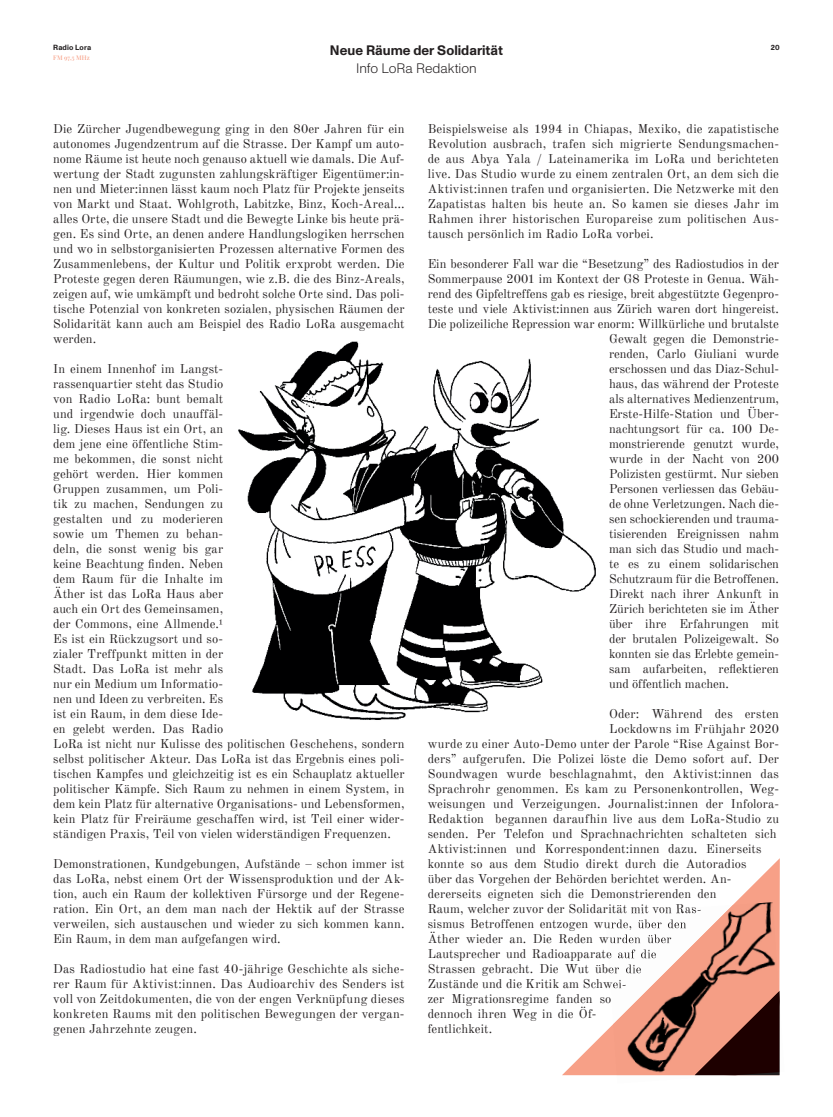
<style>
.page{position:relative;width:833px;height:1117px;background:#fff}
.page>*{position:absolute;margin:0;border:0;box-sizing:border-box;transform-origin:0 0}
.t1{font:700 13.75px "ABC Monument Grotesk Trial";color:#231f20}
.t2{font:300 13.75px "ABC Monument Grotesk Trial";color:#231f20}
.t3{font:12.5px/15px "Old Standard TT";letter-spacing:.005em;color:#231f20;text-align:justify}
.t4{font:700 7.5px "ABC Monument Grotesk Trial";letter-spacing:.02em;color:#231f20}
.t5{font:500 6.25px "Playfair Display";letter-spacing:.035em;color:#f7a087}
</style>
<div class="page">
<svg style="left:563px;top:858px;width:217px;height:216px"></svg>
<img style="left:605px;top:904px;width:175px;height:172px">
<img style="left:613px;top:901px;width:166px;height:173px">
<img style="left:779px;top:997px;width:1px;height:74px">
<img style="left:694px;top:991px;width:85px;height:83px">
<img style="left:605px;top:907px;width:96px;height:8px">
<img style="left:606px;top:918px;width:80px;height:12px">
<img style="left:607px;top:931px;width:64px;height:12px">
<img style="left:608px;top:948px;width:48px;height:12px">
<img style="left:609px;top:963px;width:32px;height:12px">
<img style="left:610px;top:978px;width:16px;height:10px">
<img style="left:238px;top:341px;width:358px;height:379px">
<p class="t4" style="left:53px;top:43px;width:40px">Radio Lora</p>
<p class="t4" style="left:771px;top:43px;width:10px">20</p>
<p class="t1" style="left:330px;top:43px;width:174px">Neue Räume der Solidarität</p>
<p class="t2" style="left:356px;top:61px;width:122px">Info LoRa Redaktion</p>
<p class="t5" style="left:53px;top:55px;width:38px">FM 97,5 MHz</p>
<p class="t3" style="left:53px;top:120px;width:353px">Die Zürcher Jugendbewegung ging in den 80er Jahren für ein autonomes Jugendzentrum auf die Strasse. Der Kampf um auto&shy;nome Räume ist heute noch genauso aktuell wie damals. Die Auf&shy;wertung der Stadt zugunsten zahlungskräftiger Eigentümer:in&shy;nen und Mieter:innen lässt kaum noch Platz für Projekte jenseits von Markt und Staat. Wohlgroth, Labitzke, Binz, Koch-Areal… alles Orte, die unsere Stadt und die Bewegte Linke bis heute prä&shy;gen. Es sind Orte, an denen andere Handlungslogiken herrschen und wo in selbstorganisierten Prozessen alternative Formen des Zusammenlebens, der Kultur und Politik erxprobt werden. Die Proteste gegen deren Räumungen, wie z.B. die des Binz-Areals, zeigen auf, wie umkämpft und bedroht solche Orte sind. Das poli&shy;tische Potenzial von konkreten sozialen, physischen Räumen der Solidarität kann auch am Beispiel des Radio LoRa ausgemacht werden.</p>
<p class="t3" style="left:53px;top:360px;width:353px;text-align:left">In einem Innenhof im Langst-<br>rassenquartier steht das Studio<br>von Radio LoRa: bunt bemalt<br>und irgendwie doch unauffäl-<br>lig. Dieses Haus ist ein Ort, an<br>dem jene eine öffentliche Stim-<br>me bekommen, die sonst nicht<br>gehört werden. Hier kommen<br>Gruppen zusammen, um Poli-<br>tik zu machen, Sendungen zu<br>gestalten und zu moderieren<br>sowie um Themen zu behan-<br>deln, die sonst wenig bis gar<br>keine Beachtung finden. Neben<br>dem Raum für die Inhalte im<br>Äther ist das LoRa Haus aber<br>auch ein Ort des Gemeinsamen,<br>der Commons, eine Allmende.1<br>Es ist ein Rückzugsort und so-<br>zialer Treffpunkt mitten in der<br>Stadt. Das LoRa ist mehr als<br>nur ein Medium um Informatio-<br>nen und Ideen zu verbreiten. Es<br>ist ein Raum, in dem diese Ide-<br>en gelebt werden. Das Radio<br>LoRa ist nicht nur Kulisse des politischen Geschehens, sondern selbst politischer Akteur. Das LoRa ist das Ergebnis eines poli&shy;tischen Kampfes und gleichzeitig ist es ein Schauplatz aktueller politischer Kämpfe. Sich Raum zu nehmen in einem System, in dem kein Platz für alternative Organisations- und Lebensformen, kein Platz für Freiräume geschaffen wird, ist Teil einer wider&shy;ständigen Praxis, Teil von vielen widerständigen Frequenzen.</p>
<p class="t3" style="left:53px;top:855px;width:353px">Demonstrationen, Kundgebungen, Aufstände – schon immer ist das LoRa, nebst einem Ort der Wissensproduktion und der Ak&shy;tion, auch ein Raum der kollektiven Fürsorge und der Regene&shy;ration. Ein Ort, an dem man nach der Hektik auf der Strasse verweilen, sich austauschen und wieder zu sich kommen kann.<br>Ein Raum, in dem man aufgefangen wird.</p>
<p class="t3" style="left:53px;top:960px;width:353px">Das Radiostudio hat eine fast 40-jährige Geschichte als siche&shy;rer Raum für Aktivist:innen. Das Audioarchiv des Senders ist voll von Zeitdokumenten, die von der engen Verknüpfung dieses konkreten Raums mit den politischen Bewegungen der vergan&shy;genen Jahrzehnte zeugen.</p>
<p class="t3" style="left:428px;top:120px;width:353px">Beispielsweise als 1994 in Chiapas, Mexiko, die zapatistische Revolution ausbrach, trafen sich migrierte Sendungsmachen&shy;de aus Abya Yala / Lateinamerika im LoRa und berichteten live. Das Studio wurde zu einem zentralen Ort, an dem sich die Aktivist:innen trafen und organisierten. Die Netzwerke mit den Zapatistas halten bis heute an. So kamen sie dieses Jahr im Rahmen ihrer historischen Europareise zum politischen Aus&shy;tausch persönlich im Radio LoRa vorbei.</p>
<p class="t3" style="left:428px;top:255px;width:353px">Ein besonderer Fall war die “Besetzung” des Radiostudios in der</p>
<p class="t3" style="left:428px;top:270px;width:353px">Sommerpause 2001 im Kontext der G8 Proteste in Genua. Wäh-</p>
<p class="t3" style="left:428px;top:285px;width:353px">rend des Gipfeltreffens gab es riesige, breit abgestützte Gegenpro-</p>
<p class="t3" style="left:428px;top:301px;width:353px">teste und viele Aktivist:innen aus Zürich waren dort hingereist.</p>
<p class="t3" style="left:428px;top:315px;width:353px">Die polizeiliche Repression war enorm: Willkürliche und brutalste</p>
<p class="t3" style="left:609px;top:330px;width:171px">Gewalt gegen die Demonstrie-</p>
<p class="t3" style="left:609px;top:345px;width:172px">renden, Carlo Giuliani wurde</p>
<p class="t3" style="left:609px;top:360px;width:172px">erschossen und das Diaz-Schul-</p>
<p class="t3" style="left:609px;top:376px;width:171px">haus, das während der Proteste</p>
<p class="t3" style="left:609px;top:391px;width:171px">als alternatives Medienzentrum,</p>
<p class="t3" style="left:609px;top:405px;width:171px">Erste-Hilfe-Station und Über-</p>
<p class="t3" style="left:609px;top:420px;width:171px">nachtungsort für ca. 100 De-</p>
<p class="t3" style="left:609px;top:436px;width:172px">monstrierende genutzt wurde,</p>
<p class="t3" style="left:609px;top:451px;width:171px">wurde in der Nacht von 200</p>
<p class="t3" style="left:609px;top:466px;width:172px">Polizisten gestürmt. Nur sieben</p>
<p class="t3" style="left:609px;top:480px;width:171px">Personen verliessen das Gebäu-</p>
<p class="t3" style="left:609px;top:495px;width:172px">de ohne Verletzungen. Nach die-</p>
<p class="t3" style="left:609px;top:510px;width:171px">sen schockierenden und trauma-</p>
<p class="t3" style="left:609px;top:526px;width:171px">tisierenden Ereignissen nahm</p>
<p class="t3" style="left:609px;top:540px;width:172px">man sich das Studio und mach-</p>
<p class="t3" style="left:609px;top:556px;width:171px">te es zu einem solidarischen</p>
<p class="t3" style="left:609px;top:570px;width:171px">Schutzraum für die Betroffenen.</p>
<p class="t3" style="left:609px;top:585px;width:171px">Direkt nach ihrer Ankunft in</p>
<p class="t3" style="left:609px;top:601px;width:171px">Zürich berichteten sie im Äther</p>
<p class="t3" style="left:609px;top:616px;width:171px">über ihre Erfahrungen mit</p>
<p class="t3" style="left:609px;top:630px;width:171px">der brutalen Polizeigewalt. So</p>
<p class="t3" style="left:609px;top:645px;width:172px">konnten sie das Erlebte gemein-</p>
<p class="t3" style="left:609px;top:660px;width:171px">sam aufarbeiten, reflektieren</p>
<p class="t3" style="left:609px;top:675px;width:121px">und öffentlich machen.</p>
<p class="t3" style="left:609px;top:706px;width:172px">Oder: Während des ersten</p>
<p class="t3" style="left:609px;top:721px;width:172px">Lockdowns im Frühjahr 2020</p>
<p class="t3" style="left:428px;top:735px;width:353px">wurde zu einer Auto-Demo unter der Parole “Rise Against Bor-</p>
<p class="t3" style="left:428px;top:750px;width:353px">ders” aufgerufen. Die Polizei löste die Demo sofort auf. Der</p>
<p class="t3" style="left:428px;top:765px;width:353px">Soundwagen wurde beschlagnahmt, den Aktivist:innen das</p>
<p class="t3" style="left:428px;top:780px;width:353px">Sprachrohr genommen. Es kam zu Personenkontrollen, Weg-</p>
<p class="t3" style="left:428px;top:795px;width:353px">weisungen und Verzeigungen. Journalist:innen der Infolora-</p>
<p class="t3" style="left:428px;top:810px;width:353px">Redaktion begannen daraufhin live aus dem LoRa-Studio zu</p>
<p class="t3" style="left:428px;top:825px;width:350px">senden. Per Telefon und Sprachnachrichten schalteten sich</p>
<p class="t3" style="left:428px;top:841px;width:335px">Aktivist:innen und Korrespondent:innen dazu. Einerseits</p>
<p class="t3" style="left:428px;top:855px;width:320px">konnte so aus dem Studio direkt durch die Autoradios</p>
<p class="t3" style="left:428px;top:870px;width:305px">über das Vorgehen der Behörden berichtet werden. An-</p>
<p class="t3" style="left:428px;top:885px;width:290px">dererseits eigneten sich die Demonstrierenden den</p>
<p class="t3" style="left:428px;top:900px;width:275px">Raum, welcher zuvor der Solidarität mit von Ras-</p>
<p class="t3" style="left:428px;top:915px;width:260px">sismus Betroffenen entzogen wurde, über den</p>
<p class="t3" style="left:428px;top:930px;width:245px">Äther wieder an. Die Reden wurden über</p>
<p class="t3" style="left:428px;top:946px;width:230px">Lautsprecher und Radioapparate auf die</p>
<p class="t3" style="left:428px;top:960px;width:215px">Strassen gebracht. Die Wut über die</p>
<p class="t3" style="left:428px;top:975px;width:200px">Zustände und die Kritik am Schwei-</p>
<p class="t3" style="left:428px;top:991px;width:185px">zer Migrationsregime fanden so</p>
<p class="t3" style="left:428px;top:1005px;width:170px">dennoch ihren Weg in die Öf-</p>
<p class="t3" style="left:428px;top:1021px;width:66px">fentlichkeit.</p>
</div>
